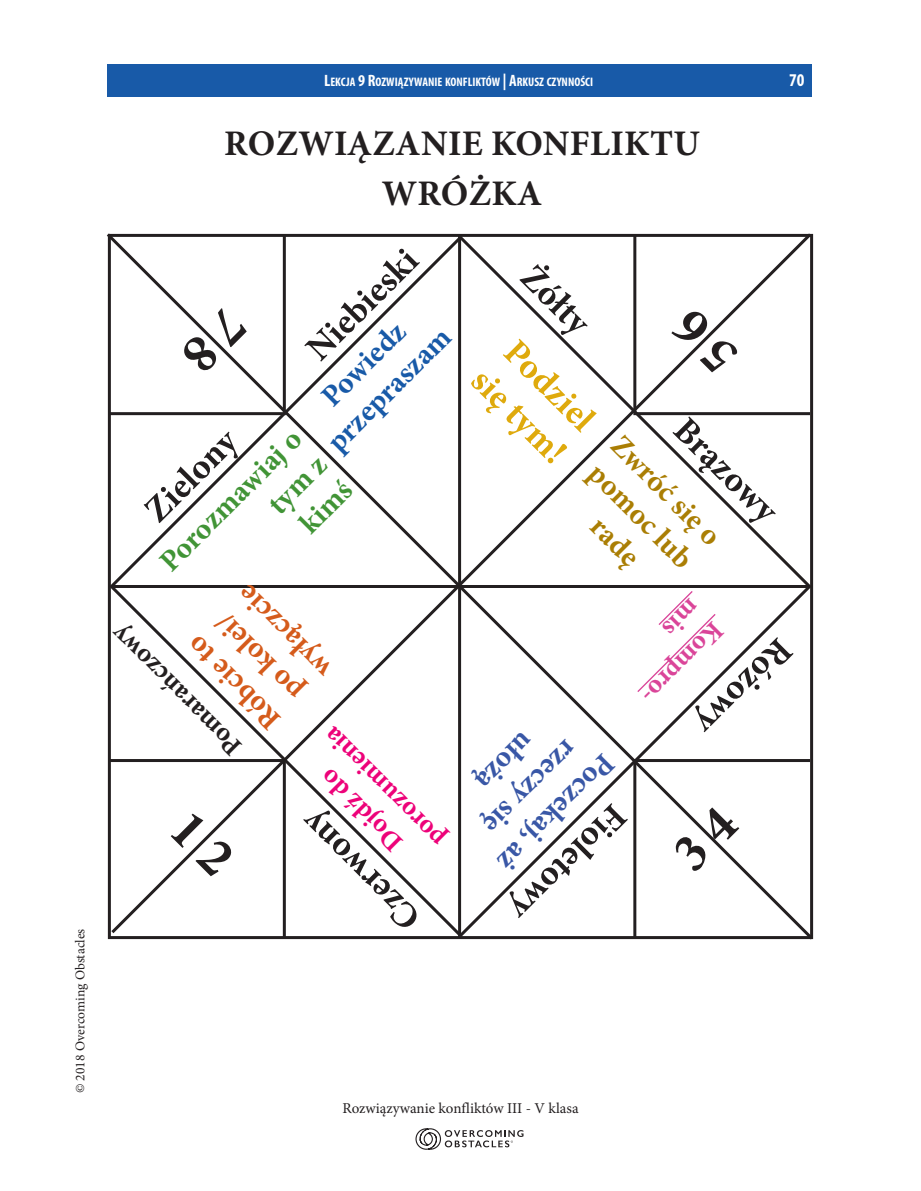
<style>
.page{position:relative;width:921px;height:1191px;background:#fff}
.page>*{position:absolute;margin:0;border:0;box-sizing:border-box;transform-origin:0 0}
.t1{font:700 36px/49.5px "Minion Pro";letter-spacing:.01em;color:#231f20;text-align:center}
.t2{font:700 36px/43.2px "Minion Pro";color:#dfaa0d}
.t3{font:700 30px "Minion Pro";color:#3957a6}
.t4{font:700 30px/36px "Minion Pro";color:#d55b1b}
.t5{font:700 30px/36px "Minion Pro";color:#aa7e04;text-align:center}
.t6{font:700 30px/36px "Minion Pro";color:#419436;text-align:justify}
.t7{font:700 30px/36px "Minion Pro";color:#185aa8;text-align:center}
.t8{font:700 27px/32.4px "Minion Pro";color:#ed0279;text-align:center}
.t9{font:700 27px "Minion Pro";color:#231f20}
.t10{font:700 27px/32.4px "Minion Pro";color:#da4599}
.t11{font:700 condensed 18px "Myriad Pro";color:#fff}
.t12{font:15px "Minion Pro";color:#231f20}
.t13{font:13.5px "Minion Pro";color:#231f20}
.t14{font:700 condensed 12.3px "Myriad Pro";color:#fff}
.s1{font-size:16.5px}
</style>
<div class="page">
<div style="left:108px;top:64px;width:703px;height:32px;background:#185aa8"></div>
<svg style="left:415px;top:1128px;width:108px;height:21px"></svg>
<svg style="left:108px;top:233px;width:706px;height:703px"></svg>
<hr style="left:112px;top:585px;width:698px;height:3px;background:#231f20">
<hr style="left:109px;top:412px;width:177px;height:3px;background:#231f20">
<hr style="left:283px;top:235px;width:3px;height:177px;background:#231f20">
<hr style="left:283px;top:761px;width:3px;height:176px;background:#231f20">
<hr style="left:633px;top:235px;width:3px;height:177px;background:#231f20">
<hr style="left:633px;top:761px;width:3px;height:176px;background:#231f20">
<hr style="left:633px;top:412px;width:177px;height:3px;background:#231f20">
<hr style="left:109px;top:759px;width:177px;height:3px;background:#231f20">
<hr style="left:633px;top:759px;width:177px;height:3px;background:#231f20">
<svg style="left:636px;top:589px;width:81px;height:104px"></svg>
<svg style="left:671px;top:804px;width:68px;height:69px"></svg>
<svg style="left:670px;top:307px;width:69px;height:68px"></svg>
<svg style="left:170px;top:811px;width:66px;height:67px"></svg>
<svg style="left:180px;top:306px;width:68px;height:69px"></svg>
<p class="t13" style="left:71px;top:1093px;width:166px;rotate:-90deg">© 2018 Overcoming Obstacles</p>
<p class="t14" style="left:324px;top:74px;width:270px"><span class="s1">L</span>EKCJA <span class="s1">9 R</span>OZWIĄZYWANIE KONFLIKTÓW <span class="s1">| A</span>RKUSZ CZYNNOŚCI</p>
<p class="t11" style="left:789px;top:69px;width:17px">70</p>
<p class="t1" style="left:224px;top:118px;width:477px">ROZWIĄZANIE KONFLIKTU<br>WRÓŻKA</p>
<p class="t1" style="left:294px;top:336px;width:143px;rotate:-45deg">Niebieski</p>
<p class="t1" style="left:544px;top:253px;width:83px;rotate:45deg">Żółty</p>
<p class="t7" style="left:294px;top:408px;width:163px;rotate:-45deg">Powiedz przepraszam</p>
<p class="t2" style="left:523px;top:328px;width:119px;rotate:45deg">Podziel się tym!</p>
<p class="t1" style="left:697px;top:406px;width:132px;rotate:45deg">Brązowy</p>
<p class="t1" style="left:133px;top:498px;width:116px;rotate:-45deg">Zielony</p>
<p class="t6" style="left:235px;top:470px;width:71px;text-indent:-117px;rotate:-45deg">Porozmawiaj o tym z kimś</p>
<p class="t5" style="left:629px;top:427px;width:143px;rotate:45deg">Zwróć się o pomoc lub radę</p>
<p class="t4" style="left:263px;top:738px;width:120px;rotate:-135deg">Róbcie to po kolei/ wyłączcie</p>
<p class="t9" style="left:224px;top:765px;width:174px;rotate:-135deg">Pomarańczowy</p>
<p class="t8" style="left:406px;top:878px;width:161px;rotate:-135deg">Dojdź do porozumienia</p>
<p class="t1" style="left:396px;top:942px;width:153px;rotate:-135deg">Czerwony</p>
<p class="t3" style="left:544px;top:752px;width:70px;rotate:135deg">ułożą</p>
<p class="t3" style="left:587px;top:760px;width:121px;rotate:135deg">rzeczy się</p>
<p class="t3" style="left:624px;top:774px;width:153px;rotate:135deg">Poczekaj, aż</p>
<p class="t1" style="left:638px;top:828px;width:149px;rotate:135deg">Fioletowy</p>
<p class="t10" style="left:730px;top:638px;width:105px;rotate:135deg">Kompro&shy;mis</p>
<p class="t1" style="left:804px;top:662px;width:121px;rotate:135deg">Różowy</p>
<p class="t12" style="left:342px;top:1098px;width:238px">Rozwiązywanie konfliktów III - V klasa</p>
</div>
